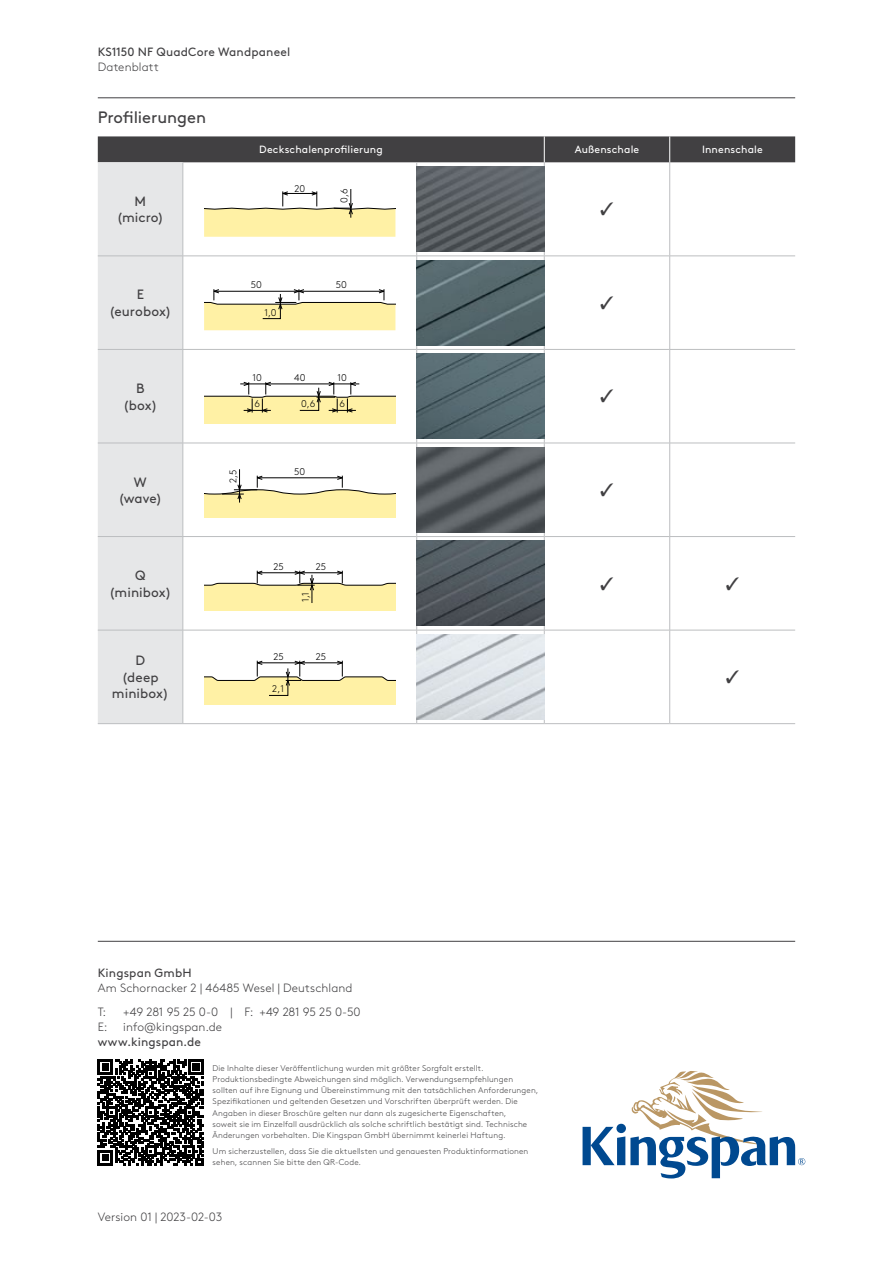
<style>
.page{position:relative;width:893px;height:1263px;background:#fff}
.page>*{position:absolute;margin:0;border:0;box-sizing:border-box;transform-origin:0 0}
.t1{font:16.5px "Brown Pro";letter-spacing:-.005em;color:#414042}
.t2{font:13.5px/16.5px "Brown Pro";color:#414042;text-align:center}
.t3{font:300 12px/24px "Brown Pro";letter-spacing:.01em;color:#414042}
.t4{font:12px "Brown Pro";letter-spacing:.01em;color:#414042}
.t5{font:300 12px "Brown Pro";letter-spacing:-.025em;color:#414042}
.t6{font:300 12px "Brown Pro";letter-spacing:-.01em;color:#414042}
.t7{font:10.5px "Brown Pro";letter-spacing:.015em;color:#fff}
.t8{font:300 9.75px "Brown Pro";color:#000}
.t9{font:300 8.25px/11.2px "Brown Pro";letter-spacing:.02em;color:#414042}
</style>
<div class="page">
<svg style="left:583px;top:1071px;width:222px;height:107px"></svg>
<hr style="left:98px;top:941px;width:697px;height:1px;background:#414042">
<svg style="left:98px;top:1059px;width:106px;height:106px"></svg>
<hr style="left:98px;top:98px;width:697px;height:1px;background:#414042">
<div style="left:98px;top:162px;width:85px;height:561px;background:#e6e7e8"></div>
<div style="left:98px;top:136px;width:697px;height:26px;background:#414042"></div>
<hr style="left:183px;top:162px;width:1px;height:94px;background:#bcbec0">
<hr style="left:416px;top:162px;width:1px;height:94px;background:#bcbec0">
<hr style="left:544px;top:162px;width:1px;height:94px;background:#bcbec0">
<hr style="left:669px;top:162px;width:1px;height:94px;background:#bcbec0">
<hr style="left:98px;top:256px;width:85px;height:1px;background:#bcbec0">
<hr style="left:183px;top:256px;width:234px;height:1px;background:#bcbec0">
<hr style="left:183px;top:256px;width:1px;height:93px;background:#bcbec0">
<hr style="left:417px;top:256px;width:127px;height:1px;background:#bcbec0">
<hr style="left:416px;top:256px;width:1px;height:93px;background:#bcbec0">
<hr style="left:544px;top:256px;width:126px;height:1px;background:#bcbec0">
<hr style="left:544px;top:256px;width:1px;height:93px;background:#bcbec0">
<hr style="left:670px;top:256px;width:125px;height:1px;background:#bcbec0">
<hr style="left:669px;top:256px;width:1px;height:93px;background:#bcbec0">
<hr style="left:98px;top:349px;width:85px;height:1px;background:#bcbec0">
<hr style="left:183px;top:349px;width:234px;height:1px;background:#bcbec0">
<hr style="left:183px;top:350px;width:1px;height:93px;background:#bcbec0">
<hr style="left:417px;top:349px;width:127px;height:1px;background:#bcbec0">
<hr style="left:416px;top:350px;width:1px;height:93px;background:#bcbec0">
<hr style="left:544px;top:349px;width:126px;height:1px;background:#bcbec0">
<hr style="left:544px;top:350px;width:1px;height:93px;background:#bcbec0">
<hr style="left:670px;top:349px;width:125px;height:1px;background:#bcbec0">
<hr style="left:669px;top:350px;width:1px;height:93px;background:#bcbec0">
<hr style="left:98px;top:443px;width:85px;height:1px;background:#bcbec0">
<hr style="left:183px;top:443px;width:234px;height:1px;background:#bcbec0">
<hr style="left:183px;top:443px;width:1px;height:93px;background:#bcbec0">
<hr style="left:417px;top:443px;width:127px;height:1px;background:#bcbec0">
<hr style="left:416px;top:443px;width:1px;height:93px;background:#bcbec0">
<hr style="left:544px;top:443px;width:126px;height:1px;background:#bcbec0">
<hr style="left:544px;top:443px;width:1px;height:93px;background:#bcbec0">
<hr style="left:670px;top:443px;width:125px;height:1px;background:#bcbec0">
<hr style="left:669px;top:443px;width:1px;height:93px;background:#bcbec0">
<hr style="left:98px;top:536px;width:85px;height:1px;background:#bcbec0">
<hr style="left:183px;top:536px;width:234px;height:1px;background:#bcbec0">
<hr style="left:183px;top:537px;width:1px;height:93px;background:#bcbec0">
<hr style="left:417px;top:536px;width:127px;height:1px;background:#bcbec0">
<hr style="left:416px;top:537px;width:1px;height:93px;background:#bcbec0">
<hr style="left:544px;top:536px;width:126px;height:1px;background:#bcbec0">
<hr style="left:544px;top:537px;width:1px;height:93px;background:#bcbec0">
<hr style="left:670px;top:536px;width:125px;height:1px;background:#bcbec0">
<hr style="left:669px;top:537px;width:1px;height:93px;background:#bcbec0">
<hr style="left:98px;top:630px;width:85px;height:1px;background:#bcbec0">
<hr style="left:183px;top:630px;width:234px;height:1px;background:#bcbec0">
<hr style="left:183px;top:630px;width:1px;height:93px;background:#bcbec0">
<hr style="left:417px;top:630px;width:127px;height:1px;background:#bcbec0">
<hr style="left:416px;top:630px;width:1px;height:93px;background:#bcbec0">
<hr style="left:544px;top:630px;width:126px;height:1px;background:#bcbec0">
<hr style="left:544px;top:630px;width:1px;height:93px;background:#bcbec0">
<hr style="left:670px;top:630px;width:125px;height:1px;background:#bcbec0">
<hr style="left:669px;top:630px;width:1px;height:93px;background:#bcbec0">
<hr style="left:98px;top:723px;width:85px;height:1px;background:#bcbec0">
<hr style="left:183px;top:723px;width:234px;height:1px;background:#bcbec0">
<hr style="left:417px;top:723px;width:127px;height:1px;background:#bcbec0">
<hr style="left:544px;top:723px;width:126px;height:1px;background:#bcbec0">
<hr style="left:670px;top:723px;width:125px;height:1px;background:#bcbec0">
<svg style="left:204px;top:189px;width:191px;height:48px"></svg>
<img style="left:417px;top:167px;width:127px;height:85px">
<svg style="left:204px;top:289px;width:191px;height:41px"></svg>
<img style="left:417px;top:260px;width:127px;height:85px">
<svg style="left:204px;top:382px;width:191px;height:42px"></svg>
<img style="left:417px;top:354px;width:127px;height:85px">
<svg style="left:204px;top:469px;width:191px;height:48px"></svg>
<img style="left:417px;top:447px;width:127px;height:85px">
<svg style="left:204px;top:571px;width:191px;height:40px"></svg>
<img style="left:417px;top:541px;width:127px;height:85px">
<svg style="left:204px;top:661px;width:191px;height:43px"></svg>
<img style="left:417px;top:634px;width:127px;height:85px">
<h3 class="t4" style="left:98px;top:42px;width:194px">KS1150 NF QuadCore Wandpaneel</h3>
<h3 class="t3" style="left:98px;top:54px;width:63px">Datenblatt</h3>
<h1 class="t1" style="left:98px;top:105px;width:110px">Profilierungen</h1>
<h2 class="t2" style="left:117px;top:192px;width:49px">M (micro)</h2>
<h2 class="t2" style="left:109px;top:285px;width:64px">E (eurobox)</h2>
<h2 class="t2" style="left:123px;top:379px;width:36px">B (box)</h2>
<h2 class="t2" style="left:118px;top:472px;width:45px">W (wave)</h2>
<h2 class="t2" style="left:109px;top:566px;width:64px">Q (minibox)</h2>
<p class="t7" style="left:259px;top:142px;width:125px">Deckschalenprofilierung</p>
<p class="t7" style="left:575px;top:142px;width:66px">Außenschale</p>
<p class="t7" style="left:702px;top:142px;width:62px">Innenschale</p>
<p class="t8" style="left:294px;top:181px;width:12px">20</p>
<p class="t8" style="left:337px;top:203px;width:16px;rotate:-90deg">0,6</p>
<p class="t8" style="left:251px;top:278px;width:12px">50</p>
<p class="t8" style="left:336px;top:278px;width:12px">50</p>
<p class="t8" style="left:264px;top:305px;width:14px">1,0</p>
<p class="t8" style="left:253px;top:370px;width:11px">10</p>
<p class="t8" style="left:254px;top:397px;width:7px">6</p>
<p class="t8" style="left:294px;top:370px;width:13px">40</p>
<p class="t8" style="left:338px;top:370px;width:11px">10</p>
<p class="t8" style="left:301px;top:397px;width:16px">0,6</p>
<p class="t8" style="left:339px;top:397px;width:7px">6</p>
<p class="t8" style="left:226px;top:483px;width:15px;rotate:-90deg">2,5</p>
<p class="t8" style="left:294px;top:464px;width:13px">50</p>
<p class="t8" style="left:273px;top:559px;width:12px">25</p>
<p class="t8" style="left:316px;top:559px;width:12px">25</p>
<p class="t8" style="left:298px;top:602px;width:12px;rotate:-90deg">1,1</p>
<h2 class="t2" style="left:112px;top:651px;width:58px">D<br>(deep minibox)</h2>
<p class="t8" style="left:273px;top:649px;width:12px">25</p>
<p class="t8" style="left:316px;top:649px;width:12px">25</p>
<p class="t8" style="left:272px;top:682px;width:13px">2,1</p>
<h3 class="t4" style="left:98px;top:964px;width:95px">Kingspan GmbH</h3>
<h3 class="t3" style="left:98px;top:975px;width:256px">Am Schornacker 2 | 46485 Wesel | Deutschland<br>T:</h3>
<h3 class="t5" style="left:123px;top:1003px;width:239px">+49 281 95 25 0-0 | F: +49 281 95 25 0-50</h3>
<h3 class="t3" style="left:98px;top:1014px;width:11px">E:</h3>
<h3 class="t3" style="left:123px;top:1014px;width:100px">info@kingspan.de</h3>
<h3 class="t4" style="left:98px;top:1033px;width:105px">www.kingspan.de</h3>
<p class="t9" style="left:213px;top:1061px;width:327px">Die Inhalte dieser Veröffentlichung wurden mit größter Sorgfalt erstellt.<br>Produktionsbedingte Abweichungen sind möglich. Verwendungsempfehlungen sollten auf ihre Eignung und Übereinstimmung mit den tatsächlichen Anforderungen, Spezifikationen und geltenden Gesetzen und Vorschriften überprüft werden. Die Angaben in dieser Broschüre gelten nur dann als zugesicherte Eigenschaften,<br>soweit sie im Einzelfall ausdrücklich als solche schriftlich bestätigt sind. Technische Änderungen vorbehalten. Die Kingspan GmbH übernimmt keinerlei Haftung.</p>
<p class="t9" style="left:213px;top:1145px;width:317px">Um sicherzustellen, dass Sie die aktuellsten und genauesten Produktinformationen sehen, scannen Sie bitte den QR‑Code.</p>
<h3 class="t6" style="left:98px;top:1208px;width:126px">Version 01 | 2023-02-03</h3>
</div>
